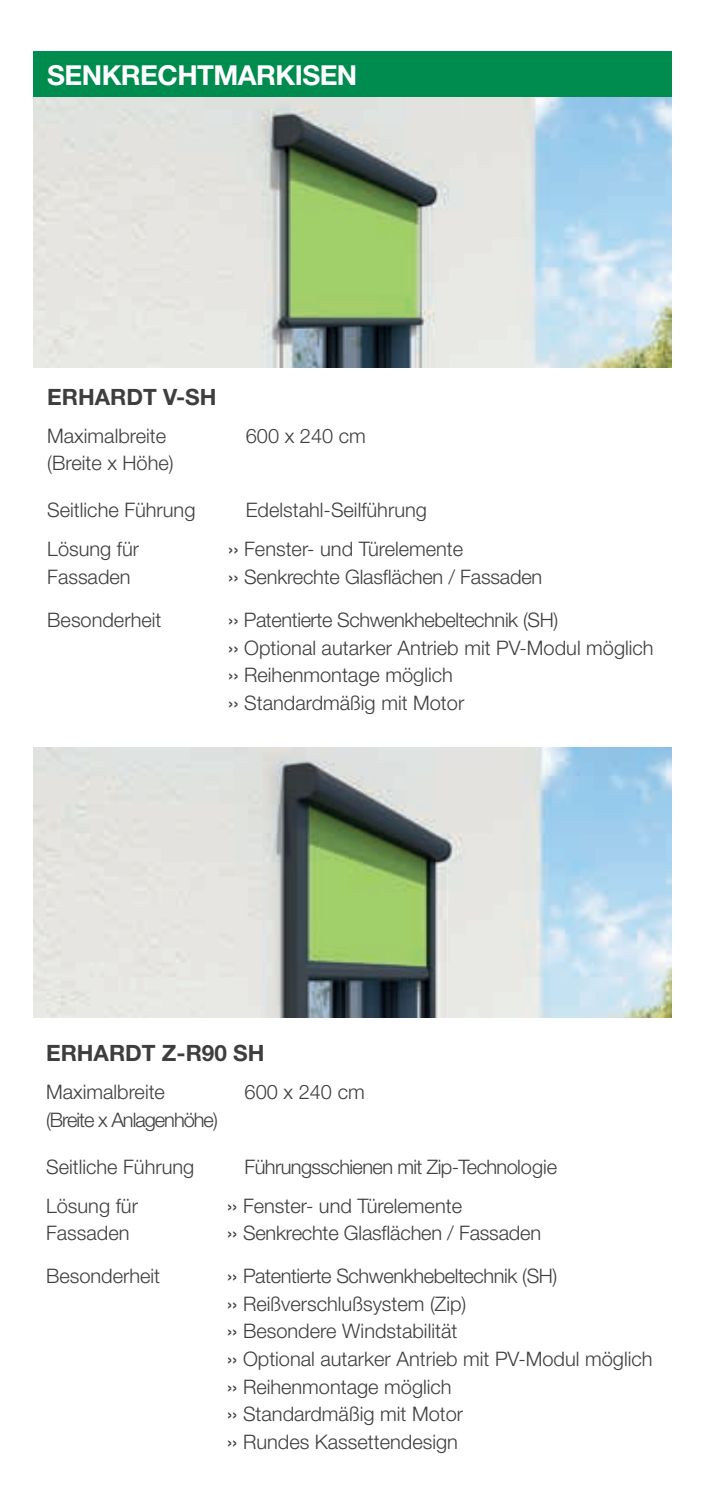
<style>
.page{position:relative;width:709px;height:1489px;background:#fff}
.page>*{position:absolute;margin:0;border:0;box-sizing:border-box;transform-origin:0 0}
.t1{font:700 27.5px "Helvetica Neue LT Pro";letter-spacing:-.02em;color:#fff}
.t2{font:700 22.5px "Helvetica Neue LT Pro";color:#3e3e3f}
.t3{font:300 20px/27.5px "Helvetica Neue LT Pro";color:#3e3e3f}
.t4{font:300 20px "Helvetica Neue LT Pro";letter-spacing:-.03em;color:#3e3e3f}
.t5{font:300 20px/27.5px "Helvetica Neue LT Pro";letter-spacing:-.05em;color:#3e3e3f}
.s1{font-weight:400}
</style>
<div class="page">
<div style="left:34px;top:51px;width:637px;height:48px;background:#008c4e"></div>
<img style="left:34px;top:98px;width:637px;height:269px">
<img style="left:34px;top:747px;width:637px;height:270px">
<h1 class="t1" style="left:47px;top:58px;width:311px">SENKRECHTMARKISEN</h1>
<p class="t2" style="left:47px;top:382px;width:171px">ERHARDT V-SH</p>
<p class="t3" style="left:47px;top:421px;width:128px">Maximalbreite (Breite x Höhe)</p>
<p class="t3" style="left:246px;top:421px;width:122px">600 x 240 cm</p>
<p class="t3" style="left:47px;top:496px;width:150px">Seitliche Führung</p>
<p class="t3" style="left:246px;top:496px;width:183px">Edelstahl-Seilführung</p>
<p class="t3" style="left:47px;top:535px;width:93px">Lösung für<br>Fassaden</p>
<p class="t3" style="left:228px;top:535px;width:315px"><span class="s1">››</span> Fenster- und Türelemente<br><span class="s1">››</span> Senkrechte Glasflächen / Fassaden</p>
<p class="t3" style="left:47px;top:606px;width:116px">Besonderheit</p>
<p class="t3" style="left:228px;top:606px;width:427px"><span class="s1">››</span> Patentierte Schwenkhebeltechnik (SH)<br><span class="s1">››</span> Optional autarker Antrieb mit PV-Modul möglich <span class="s1">››</span> Reihenmontage möglich<br><span class="s1">››</span> Standardmäßig mit Motor</p>
<p class="t2" style="left:46px;top:1038px;width:220px">ERHARDT Z-R90 SH</p>
<p class="t5" style="left:46px;top:1077px;width:173px">Maximalbreite (Breite x Anlagenhöhe)</p>
<p class="t3" style="left:244px;top:1077px;width:122px">600 x 240 cm</p>
<p class="t3" style="left:46px;top:1152px;width:150px">Seitliche Führung</p>
<p class="t4" style="left:244px;top:1154px;width:314px">Führungsschienen mit Zip-Technologie</p>
<p class="t3" style="left:46px;top:1191px;width:93px">Lösung für<br>Fassaden</p>
<p class="t3" style="left:227px;top:1191px;width:315px"><span class="s1">››</span> Fenster- und Türelemente<br><span class="s1">››</span> Senkrechte Glasflächen / Fassaden</p>
<p class="t3" style="left:46px;top:1261px;width:116px">Besonderheit</p>
<p class="t3" style="left:227px;top:1261px;width:427px"><span class="s1">››</span> Patentierte Schwenkhebeltechnik (SH)<br><span class="s1">››</span> Reißverschlußsystem (Zip)<br><span class="s1">››</span> Besondere Windstabilität<br><span class="s1">››</span> Optional autarker Antrieb mit PV-Modul möglich <span class="s1">››</span> Reihenmontage möglich<br><span class="s1">››</span> Standardmäßig mit Motor<br><span class="s1">››</span> Rundes Kassettendesign</p>
</div>
